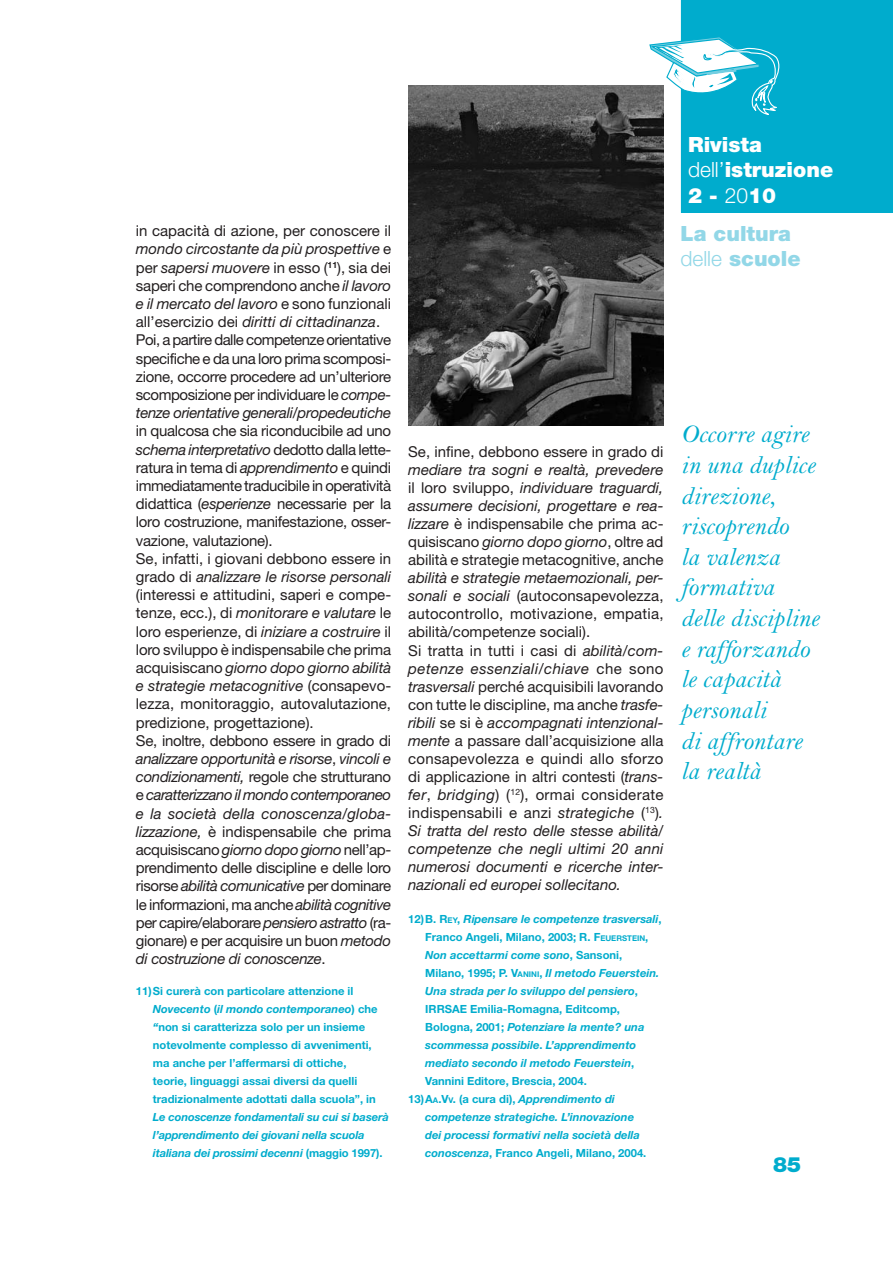
<style>
.page{position:relative;width:893px;height:1265px;background:#fff}
.page>*{position:absolute;margin:0;border:0;box-sizing:border-box;transform-origin:0 0}
.t1{font:italic 25.5px/30.6px "Bell MT Std";color:#00accd}
.t2{font:900 21px/25.2px "Helvetica Neue LT Std";color:#fff}
.t3{font:900 21px/25.2px "Helvetica Neue LT Std";color:#92d7e7}
.t4{font:900 21px "Helvetica Neue LT Std";color:#00accd}
.t5{font:15px/18.1px "Helvetica Neue LT Std";letter-spacing:-.015em;color:#231f20}
.t6{font:15px/18px "Helvetica Neue LT Std";letter-spacing:.005em;color:#231f20}
.t7{font:italic 15px/18px "Helvetica Neue LT Std";color:#231f20;text-align:justify}
.t8{font:italic 700 11.25px/18px "Helvetica Neue LT Std";color:#00accd}
.t9{font:700 11.25px/18px "Helvetica Neue LT Std";color:#00accd}
.s1{font-style:italic}
.s2{font-style:normal}
.s3{font-weight:300}
.s4{font-style:normal;font-size:7.8px}
</style>
<div class="page">
<svg style="left:649px;top:0;width:243px;height:213px;background:#26b8d4"></svg>
<img style="left:408px;top:85px;width:255px;height:340px">
<p class="t5" style="left:136px;top:224px;width:257px">in capacità di azione, per conoscere il <span class="s1">mondo circostante da più prospettive</span> e per <span class="s1">sapersi muovere</span> in esso (<sup>11</sup>), sia dei saperi che comprendono anche <span class="s1">il lavoro e il mercato del lavoro</span> e sono funzionali all’esercizio dei <span class="s1">diritti di cittadinanza</span>.<br>Poi, a partire dalle competenze orientative specifiche e da una loro prima scomposi&shy;zione, occorre procedere ad un’ulteriore scomposizione per individuare le <span class="s1">compe&shy;tenze orientative generali/propedeutiche</span></p>
<p class="t5" style="left:136px;top:424px;width:257px">in qualcosa che sia riconducibile ad uno <span class="s1">schema interpretativo</span> dedotto dalla lette&shy;ratura in tema di <span class="s1">apprendimento</span> e quindi immediatamente traducibile in operatività didattica (<span class="s1">esperienze</span> necessarie per la loro costruzione, manifestazione, osser&shy;vazione, valutazione).<br>Se, infatti, i giovani debbono essere in grado di <span class="s1">analizzare le risorse personali </span>(interessi e attitudini, saperi e compe&shy;tenze, ecc.), di <span class="s1">monitorare e valutare</span> le loro esperienze, di <span class="s1">iniziare a costruire</span> il loro sviluppo è indispensabile che prima acquisiscano <span class="s1">giorno dopo giorno abilità e strategie metacognitive</span> (consapevo&shy;lezza, monitoraggio, autovalutazione, predizione, progettazione).<br>Se, inoltre, debbono essere in grado di <span class="s1">analizzare opportunità e risorse</span>, <span class="s1">vincoli e condizionamenti,</span> regole che strutturano e <span class="s1">caratterizzano il mondo contemporaneo e la società della conoscenza/globa&shy;lizzazione,</span> è indispensabile che prima acquisiscano <span class="s1">giorno dopo giorno</span> nell’ap&shy;prendimento delle discipline e delle loro risorse <span class="s1">abilità comunicative</span> per dominare le informazioni, ma anche <span class="s1">abilità cognitive </span>per capire/elaborare <span class="s1">pensiero astratto</span> (ra&shy;gionare) e per acquisire un buon <span class="s1">metodo di costruzione di conoscenze</span>.</p>
<p class="t9" style="left:153px;top:983px;width:226px;text-indent:-17px">11) Si curerà con particolare attenzione il <span class="s1">Novecento</span> (<span class="s1">il mondo contemporaneo</span>) che <span class="s1">“</span>non si caratterizza solo per un insieme notevolmente complesso di avvenimenti, ma anche per l’affermarsi di ottiche, teorie, linguaggi assai diversi da quelli tradizionalmente adottati dalla scuola”, in</p>
<p class="t8" style="left:153px;top:1109px;width:237px">Le conoscenze fondamentali su cui si baserà l’apprendimento dei giovani nella scuola italiana dei prossimi decenni <span class="s2">(maggio 1997).</span></p>
<h2 class="t2" style="left:688px;top:134px;width:147px">Rivista <span class="s3">dell’</span>istruzione<br>2 - <span class="s3">20</span>10</h2>
<h2 class="t3" style="left:680px;top:223px;width:122px">La cultura <span class="s3">delle</span> scuole</h2>
<p class="t5" style="left:408px;top:445px;width:257px">Se, infine, debbono essere in grado di</p>
<p class="t7" style="left:408px;top:463px;width:257px">mediare tra sogni e realtà, prevedere <span class="s2">il loro sviluppo,</span> individuare traguardi, assumere decisioni, progettare e rea&shy;lizzare <span class="s2">è indispensabile che prima ac&shy;quisiscano</span> giorno dopo giorno<span class="s2">, oltre ad abilità e strategie metacognitive, anche</span></p>
<p class="t6" style="left:408px;top:571px;width:257px"><span class="s1">abilità e strategie metaemozionali, per&shy;sonali e sociali</span> (autoconsapevolezza, autocontrollo, motivazione, empatia, abilità/competenze sociali).<br>Si tratta in tutti i casi di <span class="s1">abilità/com&shy;petenze essenziali/chiave</span> che sono <span class="s1">trasversali</span> perché acquisibili lavorando con tutte le discipline, ma anche <span class="s1">trasfe&shy;ribili</span> se si è <span class="s1">accompagnati intenzional&shy;mente</span> a passare dall’acquisizione alla consapevolezza e quindi allo sforzo di applicazione in altri contesti (<span class="s1">trans&shy;fer</span>, <span class="s1">bridging</span>) (<sup>12</sup>), ormai considerate indispensabili e anzi <span class="s1">strategiche</span> (<sup>13</sup>)<span class="s1">.<br>Si tratta del resto delle stesse abilità/ competenze che negli ultimi 20 anni numerosi documenti e ricerche inter&shy;nazionali ed europei sollecitano.</span></p>
<p class="t8" style="left:425px;top:911px;width:238px;text-indent:-17px"><span class="s2">12) B. R</span><span class="s4">EY</span><span class="s2">,</span> Ripensare le competenze trasversali<span class="s2">, Franco Angeli, Milano, 2003; R. F</span><span class="s4">EUERSTEIN</span><span class="s2">, </span>Non accettarmi come sono<span class="s2">, Sansoni, Milano, 1995; P. V</span><span class="s4">ANINI</span><span class="s2">,</span> Il metodo Feuerstein.<br>Una strada per lo sviluppo del pensiero<span class="s2">, IRRSAE Emilia-Romagna, Editcomp, Bologna, 2001;</span> Potenziare la mente? una scommessa possibile<span class="s2">.</span> L’apprendimento mediato secondo il metodo Feuerstein<span class="s2">, Vannini Editore, Brescia, 2004.</span></p>
<p class="t8" style="left:425px;top:1091px;width:223px;text-indent:-17px"><span class="s2">13) A</span><span class="s4">A</span><span class="s2">.V</span><span class="s4">V</span><span class="s2">. (a cura di),</span> Apprendimento di competenze strategiche. L’innovazione dei processi formativi nella società della conoscenza<span class="s2">, Franco Angeli, Milano, 2004.</span></p>
<h1 class="t1" style="left:681px;top:421px;width:140px">Occorre agire in una duplice direzione, riscoprendo<br>la valenza formativa delle discipline e rafforzando le capacità personali<br>di affrontare la realtà</h1>
<h2 class="t4" style="left:773px;top:1157px;width:30px">85</h2>
</div>
